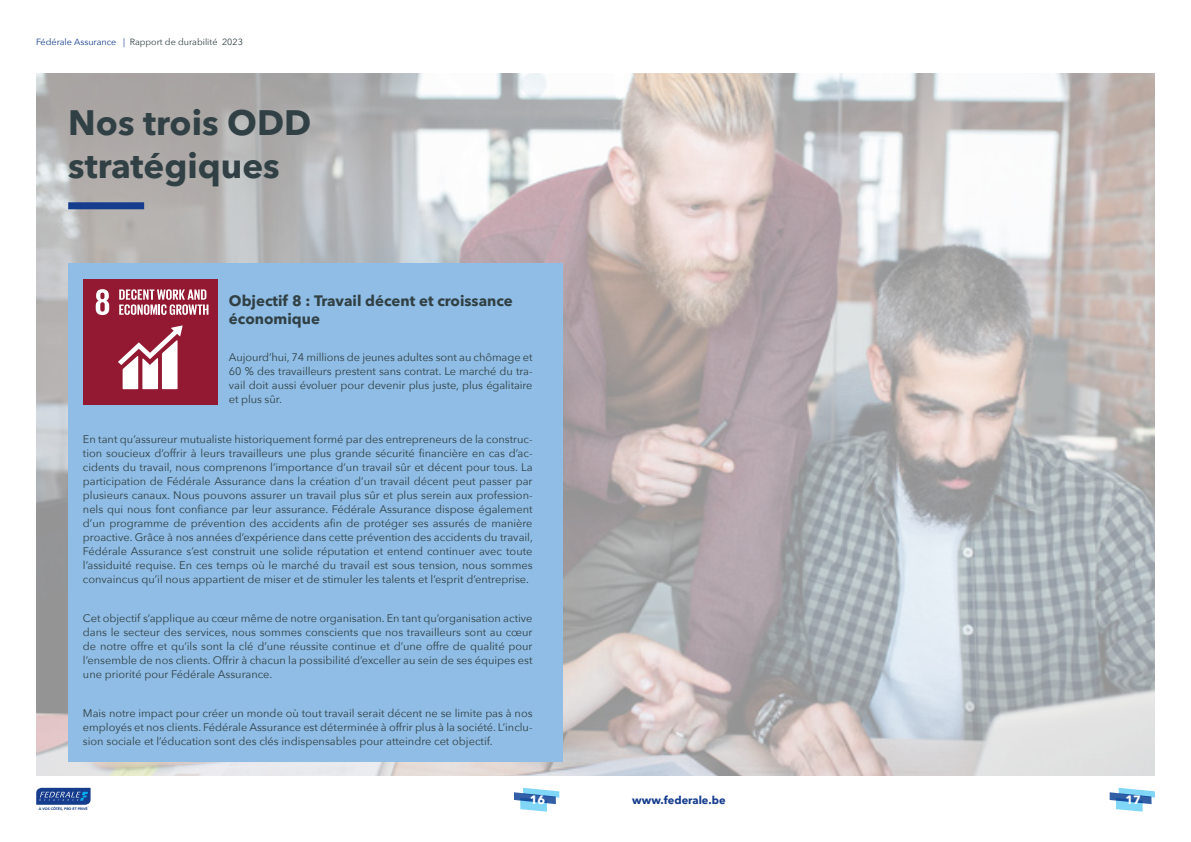
<style>
.page{position:relative;width:1191px;height:842px;background:#fff}
.page>*{position:absolute;margin:0;border:0;box-sizing:border-box;transform-origin:0 0}
._35_Header_Roboto{font:700 35px/43px "Avenir Next Cyr";color:#304044}
._10_C_Roboto{font:700 15px/18px "Avenir Next Cyr";color:#304044}
.t1{font:700 12px "Avenir Next Cyr";color:#fff}
._8_12_Source_Sans_Pro{font:11px/14px "Avenir Next";color:#304044;text-align:justify}
.t2{font:700 11px "Avenir Next Cyr";color:#153c8d}
.t3{font:9px "Avenir Next";color:#304044}
.t4{font:900 3.5px "Avenir";letter-spacing:-.005em;color:#153c8d}
.s1{color:#153c8d}
</style>
<div class="page">
<svg style="left:514px;top:788px;width:45px;height:24px"></svg>
<svg style="left:36px;top:788px;width:54px;height:17px"></svg>
<svg style="left:1109px;top:788px;width:46px;height:24px"></svg>
<img style="left:36px;top:73px;width:1119px;height:702px">
<div style="left:68px;top:263px;width:495px;height:498px;background:#90bde5"></div>
<div style="left:68px;top:202px;width:76px;height:7px;background:#153c8d"></div>
<div style="left:83px;top:279px;width:134px;height:125px;background:#931831"></div>
<svg style="left:96px;top:289px;width:13px;height:26px"></svg>
<svg style="left:118px;top:325px;width:65px;height:64px"></svg>
<svg style="left:119px;top:289px;width:89px;height:26px"></svg>
<p class="t3" style="left:36px;top:34px;width:208px"><span class="s1">Fédérale Assurance |</span> Rapport de durabilité 2023</p>
<p class="_35_Header_Roboto" style="left:68px;top:101px;width:245px">Nos trois ODD stratégiques</p>
<p class="_10_C_Roboto" style="left:229px;top:292px;width:285px">Objectif 8 : Travail décent et croissance économique</p>
<p class="_8_12_Source_Sans_Pro" style="left:229px;top:350px;width:305px">Aujourd’hui, 74 millions de jeunes adultes sont au chômage et 60 % des travailleurs prestent sans contrat. Le marché du tra&shy;vail doit aussi évoluer pour devenir plus juste, plus égalitaire et plus sûr.</p>
<p class="_8_12_Source_Sans_Pro" style="left:83px;top:431px;width:451px">En tant qu’assureur mutualiste historiquement formé par des entrepreneurs de la construc&shy;tion soucieux d’offrir à leurs travailleurs une plus grande sécurité financière en cas d’ac&shy;cidents du travail, nous comprenons l’importance d’un travail sûr et décent pour tous. La participation de Fédérale Assurance dans la création d’un travail décent peut passer par plusieurs canaux. Nous pouvons assurer un travail plus sûr et plus serein aux profession&shy;nels qui nous font confiance par leur assurance. Fédérale Assurance dispose également d’un programme de prévention des accidents afin de protéger ses assurés de manière proactive. Grâce à nos années d’expérience dans cette prévention des accidents du travail, Fédérale Assurance s’est construit une solide réputation et entend continuer avec toute l’assiduité requise. En ces temps où le marché du travail est sous tension, nous sommes convaincus qu’il nous appartient de miser et de stimuler les talents et l’esprit d’entreprise.</p>
<p class="_8_12_Source_Sans_Pro" style="left:83px;top:611px;width:451px">Cet objectif s’applique au cœur même de notre organisation. En tant qu’organisation active dans le secteur des services, nous sommes conscients que nos travailleurs sont au cœur de notre offre et qu’ils sont la clé d’une réussite continue et d’une offre de qualité pour l’ensemble de nos clients. Offrir à chacun la possibilité d’exceller au sein de ses équipes est une priorité pour Fédérale Assurance.</p>
<p class="_8_12_Source_Sans_Pro" style="left:83px;top:706px;width:451px">Mais notre impact pour créer un monde où tout travail serait décent ne se limite pas à nos employés et nos clients. Fédérale Assurance est déterminée à offrir plus à la société. L’inclu&shy;sion sociale et l’éducation sont des clés indispensables pour atteindre cet objectif.</p>
<p class="t4" style="left:39px;top:806px;width:50px">À VOS CÔTÉS, PRO ET PRIVÉ</p>
<p class="t1" style="left:530px;top:792px;width:17px">16</p>
<p class="t2" style="left:632px;top:794px;width:95px">www.federale.be</p>
<p class="t1" style="left:1125px;top:792px;width:17px">17</p>
</div>
